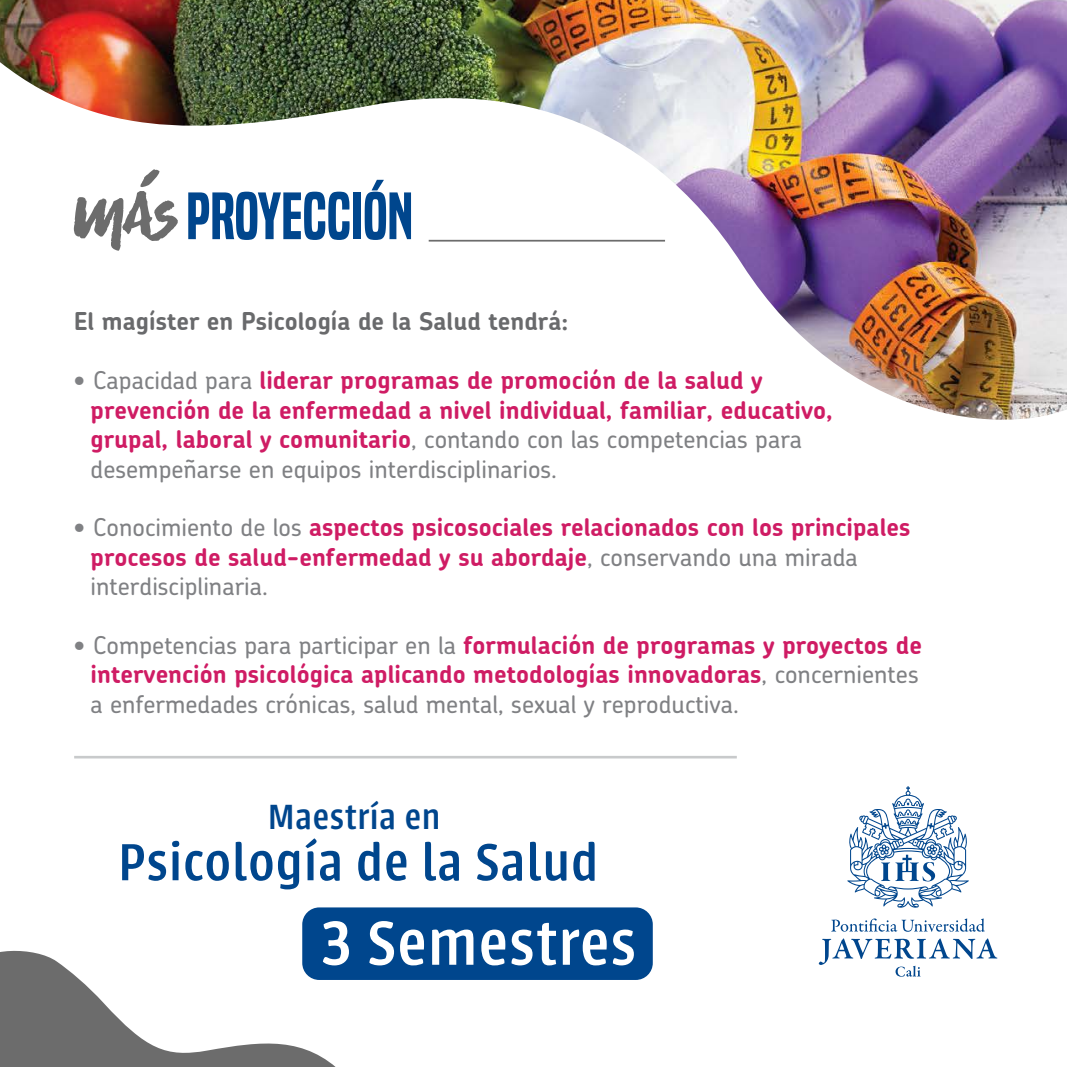
<style>
.page{position:relative;width:1067px;height:1067px;background:#fff}
.page>*{position:absolute;margin:0;border:0;box-sizing:border-box;transform-origin:0 0}
.t1{font:500 68.6px "Urbana";letter-spacing:.02em;color:#fff}
.t2{font:61.6px "Built Titling Sb";color:#00468d}
.t3{font:500 57.4px "Urbana";letter-spacing:.02em;color:#00468d}
.t4{font:500 38.5px "Urbana";letter-spacing:.02em;color:#00468d}
.t5{font:700 24.5px/29.4px "Chevin";color:#cf1c64}
.t6{font:500 24.5px/29.4px "Chevin";color:#808184}
.t7{font:700 24.5px "Chevin";color:#696a6c}
.s1{font-weight:500;color:#808184}
.s2{font-weight:700;color:#cf1c64}
</style>
<div class="page">
<div style="left:302px;top:907px;width:351px;height:73px;background:#00468d;border-radius:17px"></div>
<svg style="left:0;top:946px;width:336px;height:121px"></svg>
<img style="left:0;top:0;width:1067px;height:420px">
<svg style="left:74px;top:169px;width:104px;height:82px"></svg>
<hr style="left:74px;top:756px;width:663px;height:2px;background:#c8cacb">
<hr style="left:429px;top:240px;width:236px;height:1px;background:#6c6c6c">
<svg style="left:818px;top:786px;width:179px;height:190px"></svg>
<h2 class="t2" style="left:186px;top:180px;width:228px">PROYECCIÓN</h2>
<p class="t7" style="left:74px;top:305px;width:496px">El magíster en Psicología de la Salud tendrá:</p>
<p class="t5" style="left:91px;top:365px;width:744px;text-indent:-17px"><span class="s1">• Capacidad para</span> liderar programas de promoción de la salud y prevención de la enfermedad a nivel individual, familiar, educativo, grupal, laboral y comunitario<span class="s1">, contando con las competencias para desempeñarse en equipos interdisciplinarios.</span></p>
<p class="t5" style="left:91px;top:512px;width:821px;text-indent:-17px"><span class="s1">• Conocimiento de los</span> aspectos psicosociales relacionados con los principales procesos de salud-enfermedad y su abordaje<span class="s1">, conservando una mirada interdisciplinaria.</span></p>
<p class="t6" style="left:91px;top:630px;width:832px;text-indent:-17px">• Competencias para participar en la <span class="s2">formulación de programas y proyectos de intervención psicológica aplicando metodologías innovadoras</span>, concernientes a enfermedades crónicas, salud mental, sexual y reproductiva.</p>
<h3 class="t4" style="left:268px;top:796px;width:174px">Maestría en</h3>
<h3 class="t3" style="left:118px;top:831px;width:481px">Psicología de la Salud</h3>
<h1 class="t1" style="left:321px;top:906px;width:317px">3 Semestres</h1>
</div>
